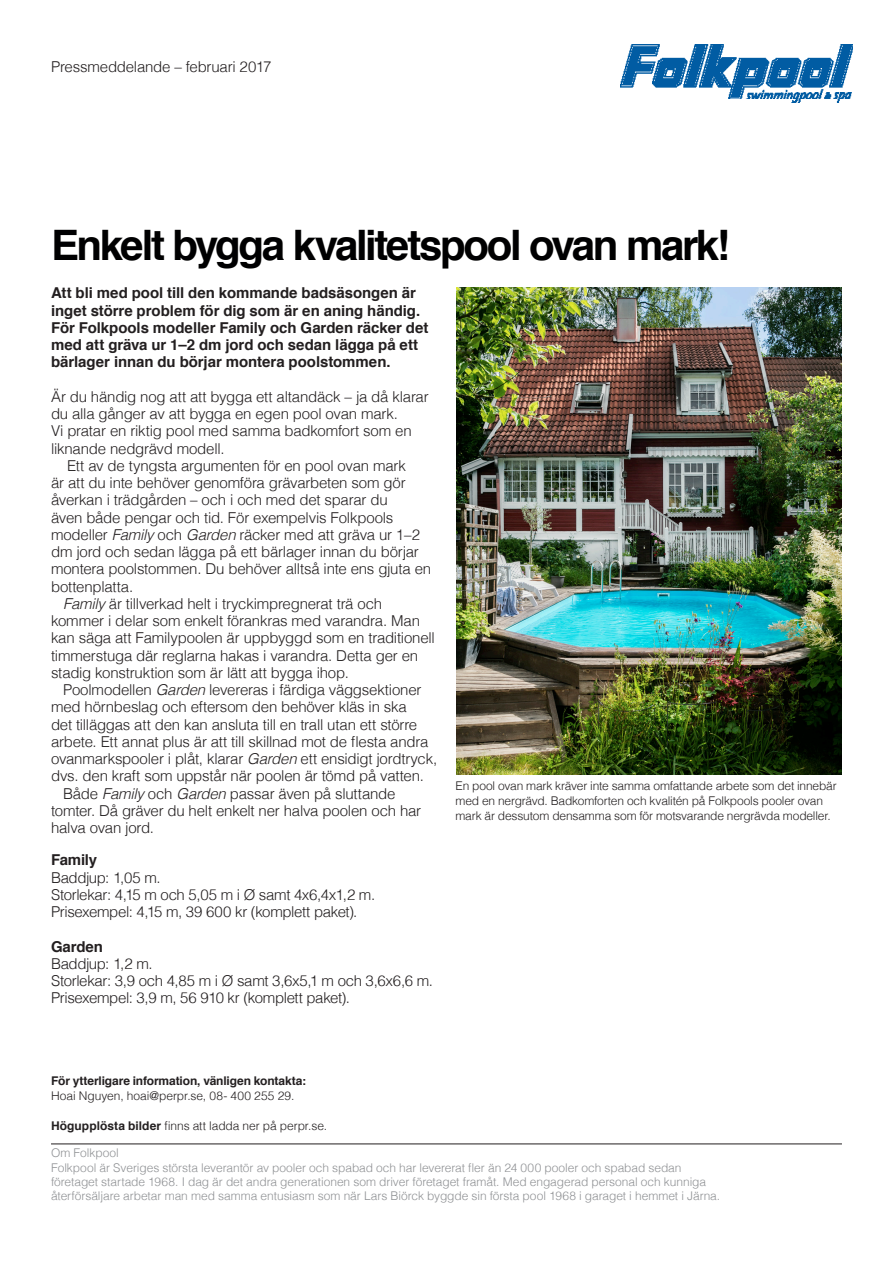
<style>
.page{position:relative;width:893px;height:1263px;background:#fff}
.page>*{position:absolute;margin:0;border:0;box-sizing:border-box;transform-origin:0 0}
.t1{font:700 42px "Helvetica";letter-spacing:-.055em;color:#000001}
.t2{font:300 15px/17.2px "Helvetica";letter-spacing:-.015em;color:#231f20}
.t3{font:700 15px/17.2px "Helvetica";letter-spacing:-.005em;color:#231f20}
.t4{font:300 12px/14.4px "Helvetica";letter-spacing:-.005em;color:#8f9194}
.t5{font:300 12px/15px "Helvetica";letter-spacing:-.01em;color:#231f20}
.t6{font:700 12px "Helvetica";letter-spacing:-.01em;color:#231f20}
.s1{font-style:italic}
.s2{font-weight:700}
</style>
<div class="page">
<img style="left:621px;top:45px;width:232px;height:58px">
<hr style="left:51px;top:1144px;width:791px;height:1px;background:#231f20">
<img style="left:456px;top:288px;width:385px;height:486px">
<p class="t2" style="left:51px;top:57px;width:222px">Pressmeddelande – februari 2017</p>
<p class="t1" style="left:51px;top:211px;width:681px">Enkelt bygga kvalitetspool ovan mark!</p>
<p class="t3" style="left:51px;top:285px;width:379px">Att bli med pool till den kommande badsäsongen är inget större problem för dig som är en aning händig.<br>För Folkpools modeller Family och Garden räcker det med att gräva ur 1–2 dm jord och sedan lägga på ett bärlager innan du börjar montera poolstommen.</p>
<p class="t2" style="left:51px;top:387px;width:379px">Är du händig nog att att bygga ett altandäck – ja då klarar du alla gånger av att bygga en egen pool ovan mark.<br>Vi pratar en riktig pool med samma badkomfort som en liknande nedgrävd modell.</p>
<p class="t2" style="left:51px;top:456px;width:382px;text-indent:16px">Ett av de tyngsta argumenten för en pool ovan mark<br>är att du inte behöver genomföra grävarbeten som gör åverkan i trädgården – och i och med det sparar du<br>även både pengar och tid. För exempelvis Folkpools modeller <span class="s1">Family</span> och <span class="s1">Garden</span> räcker med att gräva ur 1–2 dm jord och sedan lägga på ett bärlager innan du börjar montera poolstommen. Du behöver alltså inte ens gjuta en bottenplatta.</p>
<p class="t2" style="left:51px;top:594px;width:385px;text-indent:12px"><span class="s1">Family</span> är tillverkad helt i tryckimpregnerat trä och kommer i delar som enkelt förankras med varandra. Man kan säga att Familypoolen är uppbyggd som en traditionell timmerstuga där reglarna hakas i varandra. Detta ger en stadig konstruktion som är lätt att bygga ihop.</p>
<p class="t2" style="left:51px;top:680px;width:388px;text-indent:12px">Poolmodellen <span class="s1">Garden</span> levereras i färdiga väggsektioner med hörnbeslag och eftersom den behöver kläs in ska<br>det tilläggas att den kan ansluta till en trall utan ett större arbete. Ett annat plus är att till skillnad mot de flesta andra ovanmarkspooler i plåt, klarar <span class="s1">Garden</span> ett ensidigt jordtryck, dvs. den kraft som uppstår när poolen är tömd på vatten.</p>
<p class="t2" style="left:51px;top:784px;width:372px;text-indent:12px">Både <span class="s1">Family</span> och <span class="s1">Garden</span> passar även på sluttande tomter. Då gräver du helt enkelt ner halva poolen och har halva ovan jord.</p>
<p class="t3" style="left:51px;top:852px;width:48px">Family</p>
<p class="t2" style="left:51px;top:868px;width:111px">Baddjup: 1,05 m.</p>
<p class="t2" style="left:51px;top:885px;width:326px">Storlekar: 4,15 m och 5,05 m i Ø samt 4x6,4x1,2 m.</p>
<p class="t2" style="left:51px;top:902px;width:308px">Prisexempel: 4,15 m, 39 600 kr (komplett paket).</p>
<p class="t3" style="left:51px;top:938px;width:53px">Garden</p>
<p class="t2" style="left:51px;top:954px;width:103px">Baddjup: 1,2 m.</p>
<p class="t2" style="left:51px;top:971px;width:383px">Storlekar: 3,9 och 4,85 m i Ø samt 3,6x5,1 m och 3,6x6,6 m.</p>
<p class="t2" style="left:51px;top:988px;width:300px">Prisexempel: 3,9 m, 56 910 kr (komplett paket).</p>
<p class="t5" style="left:455px;top:777px;width:383px">En pool ovan mark kräver inte samma omfattande arbete som det innebär med en nergrävd. Badkomforten och kvalitén på Folkpools pooler ovan mark är dessutom densamma som för motsvarande nergrävda modeller.</p>
<p class="t6" style="left:51px;top:1071px;width:257px">För ytterligare information, vänligen kontakta:</p>
<p class="t5" style="left:51px;top:1088px;width:245px">Hoai Nguyen, hoai@perpr.se, 08- 400 255 29.</p>
<p class="t5" style="left:51px;top:1118px;width:278px"><span class="s2">Högupplösta bilder</span> finns att ladda ner på perpr.se.</p>
<p class="t4" style="left:51px;top:1145px;width:69px">Om Folkpool</p>
<p class="t4" style="left:51px;top:1159px;width:671px">Folkpool är Sveriges största leverantör av pooler och spabad och har levererat fler än 24 000 pooler och spabad sedan företaget startade 1968. I dag är det andra generationen som driver företaget framåt. Med engagerad personal och kunniga återförsäljare arbetar man med samma entusiasm som när Lars Biörck byggde sin första pool 1968 i garaget i hemmet i Järna.</p>
</div>
